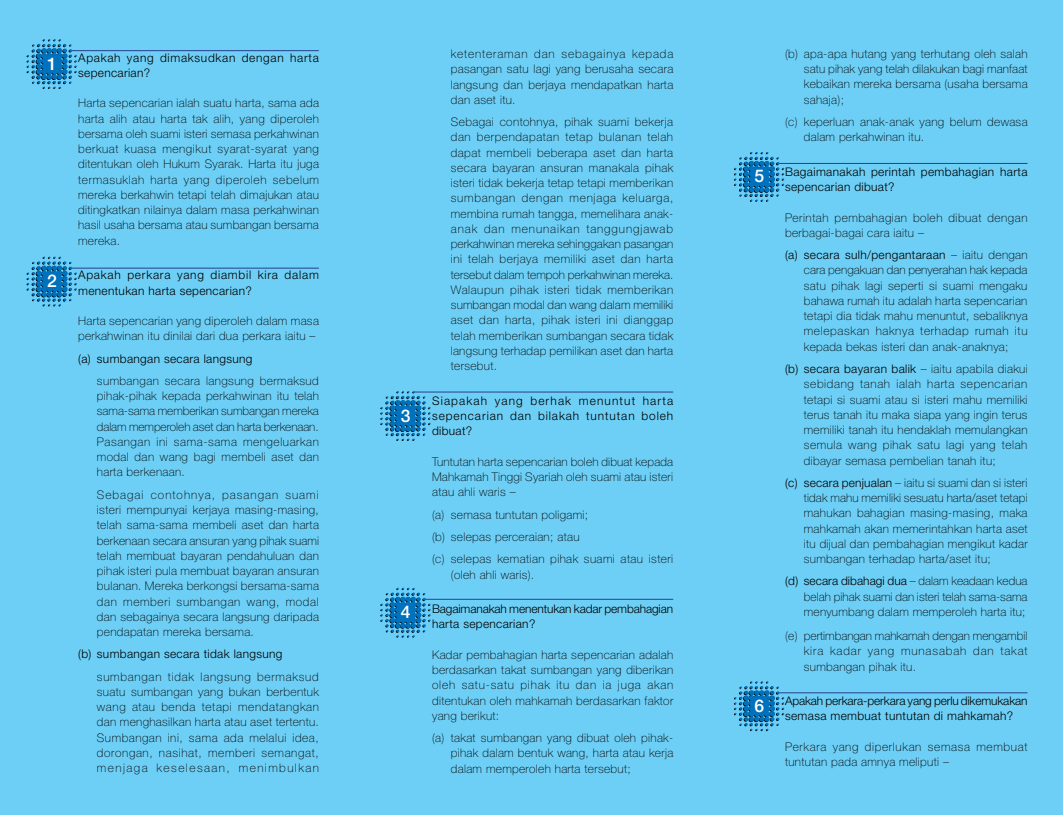
<style>
.page{position:relative;width:1063px;height:815px;background:#6dcff6}
.page>*{position:absolute;margin:0;border:0;box-sizing:border-box;transform-origin:0 0}
.t1{font:500 17.5px "Helvetica Neue LT Std";color:#fff}
.t2{font:100 11.88px/15.2px "Helvetica Neue LT Std";letter-spacing:.03em;color:#000;text-align:justify}
.t3{font:300 11.88px/15.2px "Helvetica Neue LT Std";letter-spacing:.03em;color:#000;text-align:justify}
.t4{font:300 11.88px/15.2px "Helvetica Neue LT Std";letter-spacing:-.01em;color:#000}
.t5{font:300 11.88px/15.2px "Helvetica Neue LT Std";letter-spacing:.065em;color:#000}
.t6{font:100 11.88px/15.2px "Helvetica Neue LT Std";letter-spacing:.06em;color:#000}
.t7{font:300 11.88px/15.2px "Helvetica Neue LT Std";letter-spacing:.06em;color:#000}
.s1{font-weight:300}
</style>
<div class="page">
<hr style="left:71px;top:50px;width:248px;height:1px;background:#25408f">
<hr style="left:71px;top:268px;width:248px;height:1px;background:#25408f">
<hr style="left:414px;top:392px;width:259px;height:1px;background:#25408f">
<hr style="left:425px;top:599px;width:248px;height:1px;background:#25408f">
<hr style="left:778px;top:163px;width:250px;height:1px;background:#25408f">
<hr style="left:778px;top:692px;width:250px;height:1px;background:#25408f">
<svg style="left:27px;top:39px;width:50px;height:50px"></svg>
<svg style="left:27px;top:257px;width:50px;height:49px"></svg>
<svg style="left:380px;top:391px;width:51px;height:50px"></svg>
<svg style="left:380px;top:588px;width:51px;height:50px"></svg>
<svg style="left:734px;top:152px;width:50px;height:50px"></svg>
<svg style="left:734px;top:681px;width:50px;height:50px"></svg>
<h1 class="t1" style="left:47px;top:53px;width:11px">1</h1>
<h1 class="t1" style="left:47px;top:271px;width:11px">2</h1>
<p class="t7" style="left:78px;top:50px;width:242px">Apakah yang dimaksudkan dengan harta sepencarian?</p>
<p class="t2" style="left:78px;top:96px;width:242px">Harta sepencarian ialah suatu harta, sama ada harta alih atau harta tak alih, yang diperoleh bersama oleh suami isteri semasa perkahwinan berkuat kuasa mengikut syarat-syarat yang ditentukan oleh Hukum Syarak. Harta itu juga termasuklah harta yang diperoleh sebelum mereka berkahwin tetapi telah dimajukan atau ditingkatkan nilainya dalam masa perkahwinan hasil usaha bersama atau sumbangan bersama mereka.</p>
<p class="t5" style="left:78px;top:267px;width:242px">Apakah perkara yang diambil kira dalam menentukan harta sepencarian?</p>
<p class="t2" style="left:78px;top:313px;width:242px">Harta sepencarian yang diperoleh dalam masa perkahwinan itu dinilai dari dua perkara iaitu –</p>
<p class="t3" style="left:78px;top:351px;width:176px">(a) sumbangan secara langsung</p>
<p class="t2" style="left:97px;top:373px;width:224px">sumbangan secara langsung bermaksud pihak-pihak kepada perkahwinan itu telah sama-sama memberikan sumbangan mereka dalam memperoleh aset dan harta berkenaan.<br>Pasangan ini sama-sama mengeluarkan modal dan wang bagi membeli aset dan harta berkenaan.</p>
<p class="t2" style="left:97px;top:487px;width:224px">Sebagai contohnya, pasangan suami isteri mempunyai kerjaya masing-masing, telah sama-sama membeli aset dan harta berkenaan secara ansuran yang pihak suami telah membuat bayaran pendahuluan dan pihak isteri pula membuat bayaran ansuran bulanan. Mereka berkongsi bersama-sama dan memberi sumbangan wang, modal dan sebagainya secara langsung daripada pendapatan mereka bersama.</p>
<p class="t3" style="left:78px;top:646px;width:206px">(b) sumbangan secara tidak langsung</p>
<p class="t2" style="left:97px;top:669px;width:224px">sumbangan tidak langsung bermaksud suatu sumbangan yang bukan berbentuk wang atau benda tetapi mendatangkan dan menghasilkan harta atau aset tertentu.<br>Sumbangan ini, sama ada melalui idea, dorongan, nasihat, memberi semangat, menjaga keselesaan, menimbulkan</p>
<h1 class="t1" style="left:401px;top:405px;width:11px">3</h1>
<h1 class="t1" style="left:401px;top:602px;width:11px">4</h1>
<p class="t2" style="left:451px;top:46px;width:224px">ketenteraman dan sebagainya kepada pasangan satu lagi yang berusaha secara langsung dan berjaya mendapatkan harta dan aset itu.</p>
<p class="t2" style="left:451px;top:114px;width:224px">Sebagai contohnya, pihak suami bekerja dan berpendapatan tetap bulanan telah dapat membeli beberapa aset dan harta secara bayaran ansuran manakala pihak isteri tidak bekerja tetap tetapi memberikan sumbangan dengan menjaga keluarga, membina rumah tangga, memelihara anak&shy;anak dan menunaikan tanggungjawab perkahwinan mereka sehinggakan pasangan ini telah berjaya memiliki aset dan harta tersebut dalam tempoh perkahwinan mereka.<br>Walaupun pihak isteri tidak memberikan sumbangan modal dan wang dalam memiliki aset dan harta, pihak isteri ini dianggap telah memberikan sumbangan secara tidak langsung terhadap pemilikan aset dan harta tersebut.</p>
<p class="t3" style="left:432px;top:393px;width:243px">Siapakah yang berhak menuntut harta sepencarian dan bilakah tuntutan boleh dibuat?</p>
<p class="t2" style="left:432px;top:454px;width:243px">Tuntutan harta sepencarian boleh dibuat kepada Mahkamah Tinggi Syariah oleh suami atau isteri atau ahli waris –</p>
<p class="t2" style="left:432px;top:503px;width:243px;line-height:22.4px;text-align:left">(a) semasa tuntutan poligami;<br>(b) selepas perceraian; atau<br>(c) selepas kematian pihak suami atau isteri</p>
<p class="t2" style="left:451px;top:567px;width:85px">(oleh ahli waris).</p>
<p class="t4" style="left:432px;top:601px;width:243px">Bagaimanakah menentukan kadar pembahagian harta sepencarian?</p>
<p class="t2" style="left:432px;top:647px;width:243px">Kadar pembahagian harta sepencarian adalah berdasarkan takat sumbangan yang diberikan oleh satu-satu pihak itu dan ia juga akan ditentukan oleh mahkamah berdasarkan faktor yang berikut:</p>
<p class="t2" style="left:451px;top:730px;width:224px;text-indent:-19px">(a) takat sumbangan yang dibuat oleh pihak&shy;pihak dalam bentuk wang, harta atau kerja dalam memperoleh harta tersebut;</p>
<h1 class="t1" style="left:755px;top:166px;width:11px">5</h1>
<h1 class="t1" style="left:755px;top:695px;width:11px">6</h1>
<p class="t2" style="left:804px;top:46px;width:225px;text-indent:-19px">(b) apa-apa hutang yang terhutang oleh salah satu pihak yang telah dilakukan bagi manfaat kebaikan mereka bersama (usaha bersama sahaja);</p>
<p class="t2" style="left:804px;top:114px;width:225px;text-indent:-19px">(c) keperluan anak-anak yang belum dewasa dalam perkahwinan itu.</p>
<p class="t3" style="left:785px;top:164px;width:244px">Bagaimanakah perintah pembahagian harta sepencarian dibuat?</p>
<p class="t2" style="left:785px;top:210px;width:244px">Perintah pembahagian boleh dibuat dengan berbagai-bagai cara iaitu –</p>
<p class="t2" style="left:804px;top:247px;width:225px;text-indent:-19px"><span class="s1">(a) secara sulh/pengantaraan</span> – iaitu dengan cara pengakuan dan penyerahan hak kepada satu pihak lagi seperti si suami mengaku bahawa rumah itu adalah harta sepencarian tetapi dia tidak mahu menuntut, sebaliknya melepaskan haknya terhadap rumah itu kepada bekas isteri dan anak-anaknya;</p>
<p class="t2" style="left:804px;top:361px;width:225px;text-indent:-19px"><span class="s1">(b) secara bayaran balik</span> – iaitu apabila diakui sebidang tanah ialah harta sepencarian tetapi si suami atau si isteri mahu memiliki terus tanah itu maka siapa yang ingin terus memiliki tanah itu hendaklah memulangkan semula wang pihak satu lagi yang telah dibayar semasa pembelian tanah itu;</p>
<p class="t2" style="left:804px;top:475px;width:225px;text-indent:-19px"><span class="s1">(c) secara penjualan</span> – iaitu si suami dan si isteri tidak mahu memiliki sesuatu harta/aset tetapi mahukan bahagian masing-masing, maka mahkamah akan memerintahkan harta aset itu dijual dan pembahagian mengikut kadar sumbangan terhadap harta/aset itu;</p>
<p class="t2" style="left:804px;top:574px;width:225px;text-indent:-19px"><span class="s1">(d) secara dibahagi dua</span> – dalam keadaan kedua belah pihak suami dan isteri telah sama-sama menyumbang dalam memperoleh harta itu;</p>
<p class="t2" style="left:804px;top:628px;width:225px;text-indent:-19px">(e) pertimbangan mahkamah dengan mengambil kira kadar yang munasabah dan takat sumbangan pihak itu.</p>
<p class="t4" style="left:785px;top:693px;width:244px">Apakah perkara-perkara yang perlu dikemukakan semasa membuat tuntutan di mahkamah?</p>
<p class="t6" style="left:785px;top:739px;width:244px">Perkara yang diperlukan semasa membuat tuntutan pada amnya meliputi –</p>
</div>
